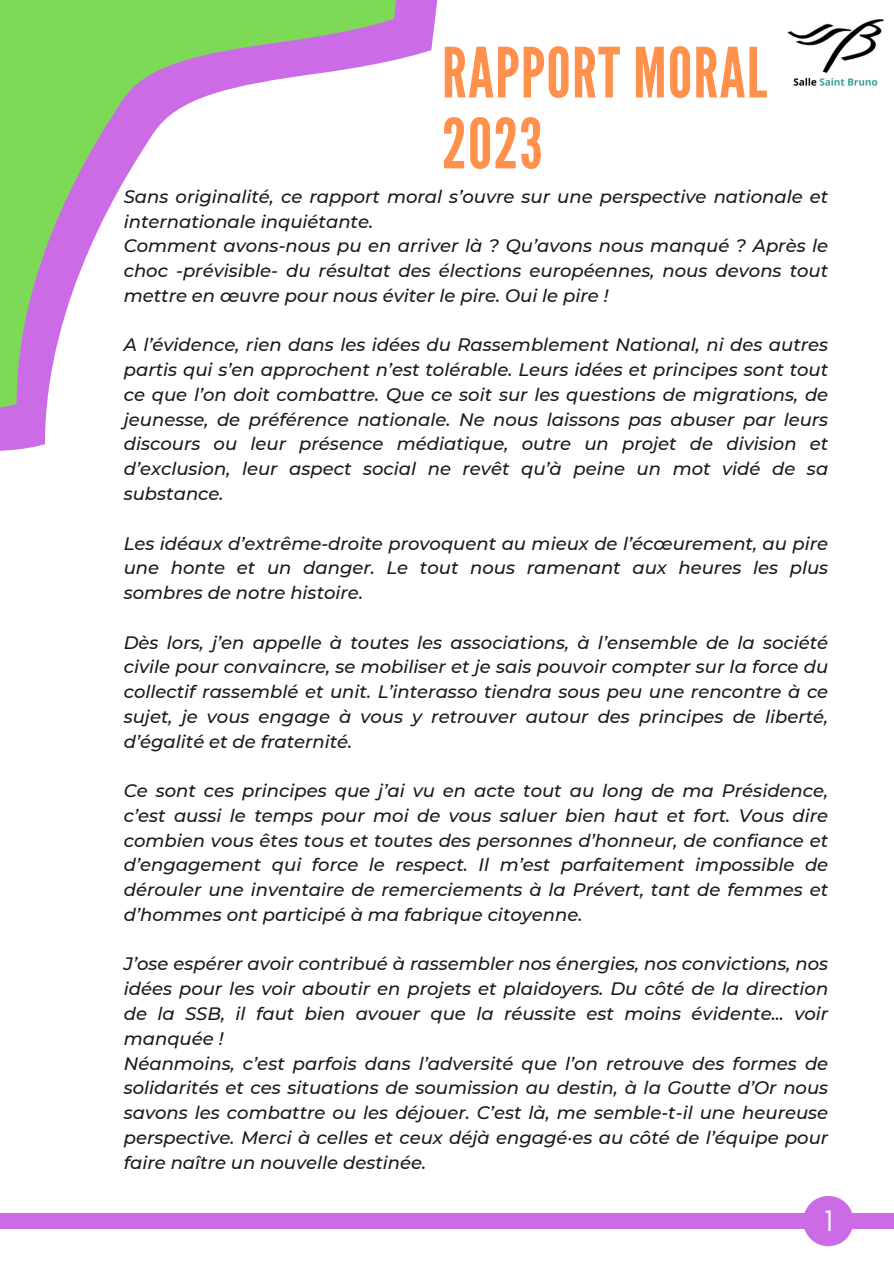
<style>
.page{position:relative;width:894px;height:1264px;background:#fff}
.page>*{position:absolute;margin:0;border:0;box-sizing:border-box;transform-origin:0 0}
.t1{font:69px/70.8px "League Gothic";letter-spacing:.02em;color:#ff914d}
.t2{font:30px "Glacial Indifference";color:#fff}
.t3{font:italic 500 18px/24.8px "Montserrat";color:#1c191a;text-align:justify}
</style>
<div class="page">
<div style="left:0;top:1213px;width:893px;height:15px;background:#cb6ce6"></div>
<svg style="left:0;top:0;width:438px;height:451px"></svg>
<svg style="left:0;top:0;width:409px;height:413px"></svg>
<div style="left:802px;top:1195px;width:51px;height:51px;background:#cb6ce6;border-radius:50%"></div>
<img style="left:787px;top:19px;width:97px;height:67px">
<p class="t1" style="left:442px;top:39px;width:326px">RAPPORT MORAL<br>2023</p>
<p class="t3" style="left:124px;top:184px;width:705px">Sans originalité, ce rapport moral s’ouvre sur une perspective nationale et internationale inquiétante.</p>
<p class="t3" style="left:124px;top:233px;width:705px">Comment avons-nous pu en arriver là ? Qu’avons nous manqué ? Après le choc -prévisible- du résultat des élections européennes, nous devons tout mettre en œuvre pour nous éviter le pire. Oui le pire !</p>
<p class="t3" style="left:124px;top:332px;width:705px">A l’évidence, rien dans les idées du Rassemblement National, ni des autres partis qui s’en approchent n’est tolérable. Leurs idées et principes sont tout ce que l’on doit combattre. Que ce soit sur les questions de migrations, de jeunesse, de préférence nationale. Ne nous laissons pas abuser par leurs discours ou leur présence médiatique, outre un projet de division et d’exclusion, leur aspect social ne revêt qu’à peine un mot vidé de sa substance.</p>
<h1 class="t3" style="left:124px;top:530px;width:705px">Les idéaux d’extrême-droite provoquent au mieux de l’écœurement, au pire une honte et un danger. Le tout nous ramenant aux heures les plus sombres de notre histoire.</h1>
<p class="t3" style="left:124px;top:629px;width:705px">Dès lors, j’en appelle à toutes les associations, à l’ensemble de la société civile pour convaincre, se mobiliser et je sais pouvoir compter sur la force du collectif rassemblé et unit. L’interasso tiendra sous peu une rencontre à ce sujet, je vous engage à vous y retrouver autour des principes de liberté, d’égalité et de fraternité.</p>
<p class="t3" style="left:124px;top:778px;width:705px">Ce sont ces principes que j’ai vu en acte tout au long de ma Présidence, c’est aussi le temps pour moi de vous saluer bien haut et fort. Vous dire combien vous êtes tous et toutes des personnes d’honneur, de confiance et d’engagement qui force le respect. Il m’est parfaitement impossible de dérouler une inventaire de remerciements à la Prévert, tant de femmes et d’hommes ont participé à ma fabrique citoyenne.</p>
<p class="t3" style="left:124px;top:951px;width:705px">J’ose espérer avoir contribué à rassembler nos énergies, nos convictions, nos idées pour les voir aboutir en projets et plaidoyers. Du côté de la direction de la SSB, il faut bien avouer que la réussite est moins évidente... voir manquée !</p>
<p class="t3" style="left:124px;top:1050px;width:705px">Néanmoins, c’est parfois dans l’adversité que l’on retrouve des formes de solidarités et ces situations de soumission au destin, à la Goutte d’Or nous savons les combattre ou les déjouer. C’est là, me semble-t-il une heureuse perspective. Merci à celles et ceux déjà engagé·es au côté de l’équipe pour faire naître un nouvelle destinée.</p>
<p class="t2" style="left:823px;top:1202px;width:10px">1</p>
</div>
